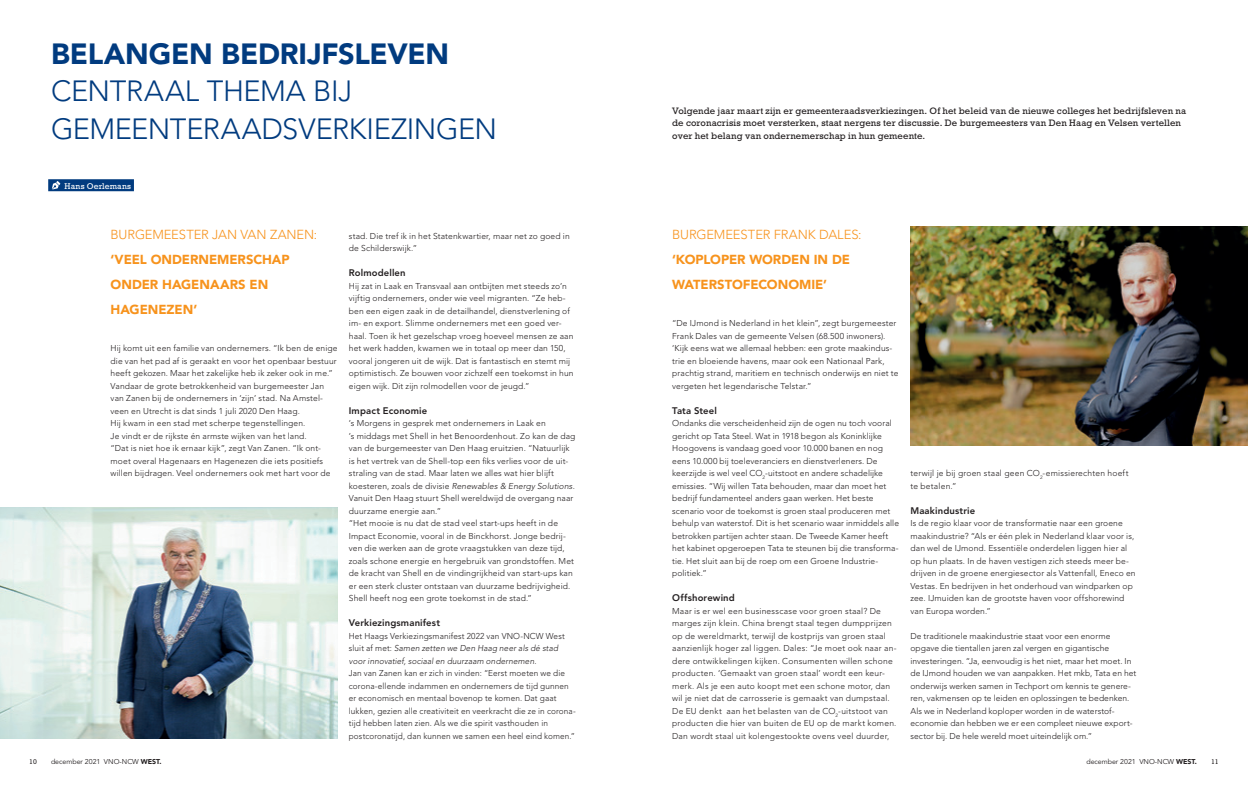
<style>
.page{position:relative;width:1248px;height:794px;background:#fff}
.page>*{position:absolute;margin:0;border:0;box-sizing:border-box;transform-origin:0 0}
.t1{font:300 29px/37.5px "Avenir LT Std";letter-spacing:-.01em;color:#013b7f}
.t2{font:900 29px "Avenir LT Std";letter-spacing:-.01em;color:#013b7f}
.t3{font:900 13px/25px "Avenir LT Std";letter-spacing:-.005em;color:#f7931d}
.t4{font:300 13px "Avenir LT Std";letter-spacing:-.01em;color:#f7931d}
.t5{font:9.5px/12.5px "Rockwell Std";letter-spacing:.01em;color:#231f20}
.t6{font:800 9.5px "Avenir LT Std";letter-spacing:.015em;color:#231f20}
.t7{font:300 8.5px/12.5px "Avenir LT Std";letter-spacing:.015em;color:#231f20}
.t8{font:8.5px "Rockwell Std";letter-spacing:.02em;color:#fff}
.t9{font:7px "Avenir LT Std";color:#231f20}
.t10{font:7px "Rockwell Std";color:#231f20}
.s1{font-style:italic}
.s2{font-weight:900}
</style>
<div class="page">
<img style="left:0;top:507px;width:337px;height:232px">
<div style="left:48px;top:179px;width:86px;height:12px;background:#013b7f"></div>
<svg style="left:52px;top:181px;width:8px;height:8px"></svg>
<img style="left:910px;top:226px;width:337px;height:219px">
<h1 class="t2" style="left:51px;top:36px;width:399px">BELANGEN BEDRIJFSLEVEN</h1>
<h1 class="t1" style="left:51px;top:72px;width:447px">CENTRAAL THEMA BIJ<br>GEMEENTERAADSVERKIEZINGEN</h1>
<p class="t8" style="left:65px;top:181px;width:68px">Hans Oerlemans</p>
<h2 class="t4" style="left:111px;top:226px;width:208px">BURGEMEESTER JAN VAN ZANEN:</h2>
<h2 class="t3" style="left:111px;top:246px;width:181px">‘VEEL ONDERNEMERSCHAP<br>ONDER HAGENAARS EN<br>HAGENEZEN’</h2>
<p class="t7" style="left:111px;top:342px;width:228px">Hij komt uit een familie van ondernemers. “Ik ben de enige die van het pad af is geraakt en voor het openbaar bestuur heeft gekozen. Maar het zakelijke heb ik zeker ook in me.” Vandaar de grote betrokkenheid van burgemeester Jan van Zanen bij de ondernemers in ‘zijn’ stad. Na Amstel&shy;veen en Utrecht is dat sinds 1 juli 2020 Den Haag.<br>Hij kwam in een stad met scherpe tegenstellingen.<br>Je vindt er de rijkste én armste wijken van het land.<br>“Dat is niet hoe ik ernaar kijk”, zegt Van Zanen. “Ik ont&shy;moet overal Hagenaars en Hagenezen die iets positiefs willen bijdragen. Veel ondernemers ook met hart voor de</p>
<p class="t7" style="left:349px;top:229px;width:222px">stad. Die tref ik in het Statenkwartier, maar net zo goed in de Schilderswijk.”</p>
<p class="t6" style="left:349px;top:267px;width:58px">Rolmodellen</p>
<p class="t7" style="left:349px;top:279px;width:226px">Hij zat in Laak en Transvaal aan ontbijten met steeds zo’n vijftig ondernemers, onder wie veel migranten. “Ze heb&shy;ben een eigen zaak in de detailhandel, dienstverlening of im- en export. Slimme ondernemers met een goed ver&shy;haal. Toen ik het gezelschap vroeg hoeveel mensen ze aan het werk hadden, kwamen we in totaal op meer dan 150, vooral jongeren uit de wijk. Dat is fantastisch en stemt mij optimistisch. Ze bouwen voor zichzelf een toekomst in hun eigen wijk. Dit zijn rolmodellen voor de jeugd.”</p>
<p class="t6" style="left:349px;top:405px;width:80px">Impact Economie</p>
<p class="t7" style="left:349px;top:417px;width:228px">’s Morgens in gesprek met ondernemers in Laak en<br>’s middags met Shell in het Benoordenhout. Zo kan de dag van de burgemeester van Den Haag eruitzien. “Natuurlijk is het vertrek van de Shell-top een fiks verlies voor de uit&shy;straling van de stad. Maar laten we alles wat hier blijft koesteren, zoals de divisie <span class="s1">Renewables &amp; Energy Solutions</span>.<br>Vanuit Den Haag stuurt Shell wereldwijd de overgang naar duurzame energie aan.”<br>“Het mooie is nu dat de stad veel start-ups heeft in de Impact Economie, vooral in de Binckhorst. Jonge bedrij&shy;ven die werken aan de grote vraagstukken van deze tijd, zoals schone energie en hergebruik van grondstoffen. Met de kracht van Shell en de vindingrijkheid van start-ups kan er een sterk cluster ontstaan van duurzame bedrijvigheid.<br>Shell heeft nog een grote toekomst in de stad.”</p>
<p class="t6" style="left:349px;top:617px;width:93px">Verkiezingsmanifest</p>
<p class="t7" style="left:349px;top:629px;width:228px">Het Haags Verkiezingsmanifest 2022 van VNO-NCW West sluit af met: <span class="s1">Samen zetten we Den Haag neer als dé stad voor innovatief, sociaal en duurzaam ondernemen</span>.<br>Jan van Zanen kan er zich in vinden: “Eerst moeten we die corona-ellende indammen en ondernemers de tijd gunnen er economisch en mentaal bovenop te komen. Dat gaat lukken, gezien alle creativiteit en veerkracht die ze in corona&shy;tijd hebben laten zien. Als we die spirit vasthouden in postcoronatijd, dan kunnen we samen een heel eind komen.”</p>
<p class="t5" style="left:672px;top:104px;width:515px">Volgende jaar maart zijn er gemeenteraadsverkiezingen. Of het beleid van de nieuwe colleges het bedrijfsleven na de coronacrisis moet versterken, staat nergens ter discussie. De burgemeesters van Den Haag en Velsen vertellen over het belang van ondernemerschap in hun gemeente.</p>
<h2 class="t4" style="left:672px;top:226px;width:191px">BURGEMEESTER FRANK DALES:</h2>
<h2 class="t3" style="left:672px;top:246px;width:179px">‘KOPLOPER WORDEN IN DE<br>WATERSTOFECONOMIE’</h2>
<p class="t7" style="left:672px;top:317px;width:228px">“De IJmond is Nederland in het klein”, zegt burgemeester Frank Dales van de gemeente Velsen (68.500 inwoners). ‘Kijk eens wat we allemaal hebben: een grote maakindus&shy;trie en bloeiende havens, maar ook een Nationaal Park, prachtig strand, maritiem en technisch onderwijs en niet te vergeten het legendarische Telstar.”</p>
<p class="t6" style="left:672px;top:405px;width:46px">Tata Steel</p>
<p class="t7" style="left:672px;top:417px;width:228px">Ondanks die verscheidenheid zijn de ogen nu toch vooral gericht op Tata Steel. Wat in 1918 begon als Koninklijke Hoogovens is vandaag goed voor 10.000 banen en nog eens 10.000 bij toeleveranciers en dienstverleners. De keerzijde is wel veel CO<sub>2</sub>-uitstoot en andere schadelijke emissies. “Wij willen Tata behouden, maar dan moet het bedrijf fundamenteel anders gaan werken. Het beste scenario voor de toekomst is groen staal produceren met behulp van waterstof. Dit is het scenario waar inmiddels alle betrokken partijen achter staan. De Tweede Kamer heeft het kabinet opgeroepen Tata te steunen bij die transforma&shy;tie. Het sluit aan bij de roep om een Groene Industrie&shy;politiek.”</p>
<p class="t6" style="left:672px;top:592px;width:64px">Offshorewind</p>
<p class="t7" style="left:672px;top:604px;width:226px">Maar is er wel een businesscase voor groen staal? De marges zijn klein. China brengt staal tegen dumpprijzen op de wereldmarkt, terwijl de kostprijs van groen staal aanzienlijk hoger zal liggen. Dales: “Je moet ook naar an&shy;dere ontwikkelingen kijken. Consumenten willen schone producten. ‘Gemaakt van groen staal’ wordt een keur&shy;merk. Als je een auto koopt met een schone motor, dan wil je niet dat de carrosserie is gemaakt van dumpstaal.<br>De EU denkt aan het belasten van de CO<sub>2</sub>-uitstoot van producten die hier van buiten de EU op de markt komen.<br>Dan wordt staal uit kolengestookte ovens veel duurder,</p>
<p class="t7" style="left:910px;top:467px;width:219px">terwijl je bij groen staal geen CO<sub>2</sub>-emissierechten hoeft te betalen.”</p>
<p class="t6" style="left:910px;top:505px;width:66px">Maakindustrie</p>
<p class="t7" style="left:910px;top:517px;width:227px">Is de regio klaar voor de transformatie naar een groene maakindustrie? “Als er één plek in Nederland klaar voor is, dan wel de IJmond. Essentiële onderdelen liggen hier al op hun plaats. In de haven vestigen zich steeds meer be&shy;drijven in de groene energiesector als Vattenfall, Eneco en Vestas. En bedrijven in het onderhoud van windparken op zee. IJmuiden kan de grootste haven voor offshorewind van Europa worden.”</p>
<p class="t7" style="left:910px;top:629px;width:227px">De traditionele maakindustrie staat voor een enorme opgave die tientallen jaren zal vergen en gigantische investeringen. “Ja, eenvoudig is het niet, maar het moet. In de IJmond houden we van aanpakken. Het mkb, Tata en het onderwijs werken samen in Techport om kennis te genere&shy;ren, vakmensen op te leiden en oplossingen te bedenken.<br>Als we in Nederland koploper worden in de waterstof&shy;economie dan hebben we er een compleet nieuwe export&shy;sector bij. De hele wereld moet uiteindelijk om.”</p>
<p class="t10" style="left:29px;top:757px;width:9px">10</p>
<p class="t9" style="left:51px;top:757px;width:112px">december 2021 VNO-NCW <span class="s2">WEST.</span></p>
<p class="t9" style="left:1086px;top:757px;width:112px">december 2021 VNO-NCW <span class="s2">WEST.</span></p>
<p class="t10" style="left:1210px;top:757px;width:9px">11</p>
</div>
